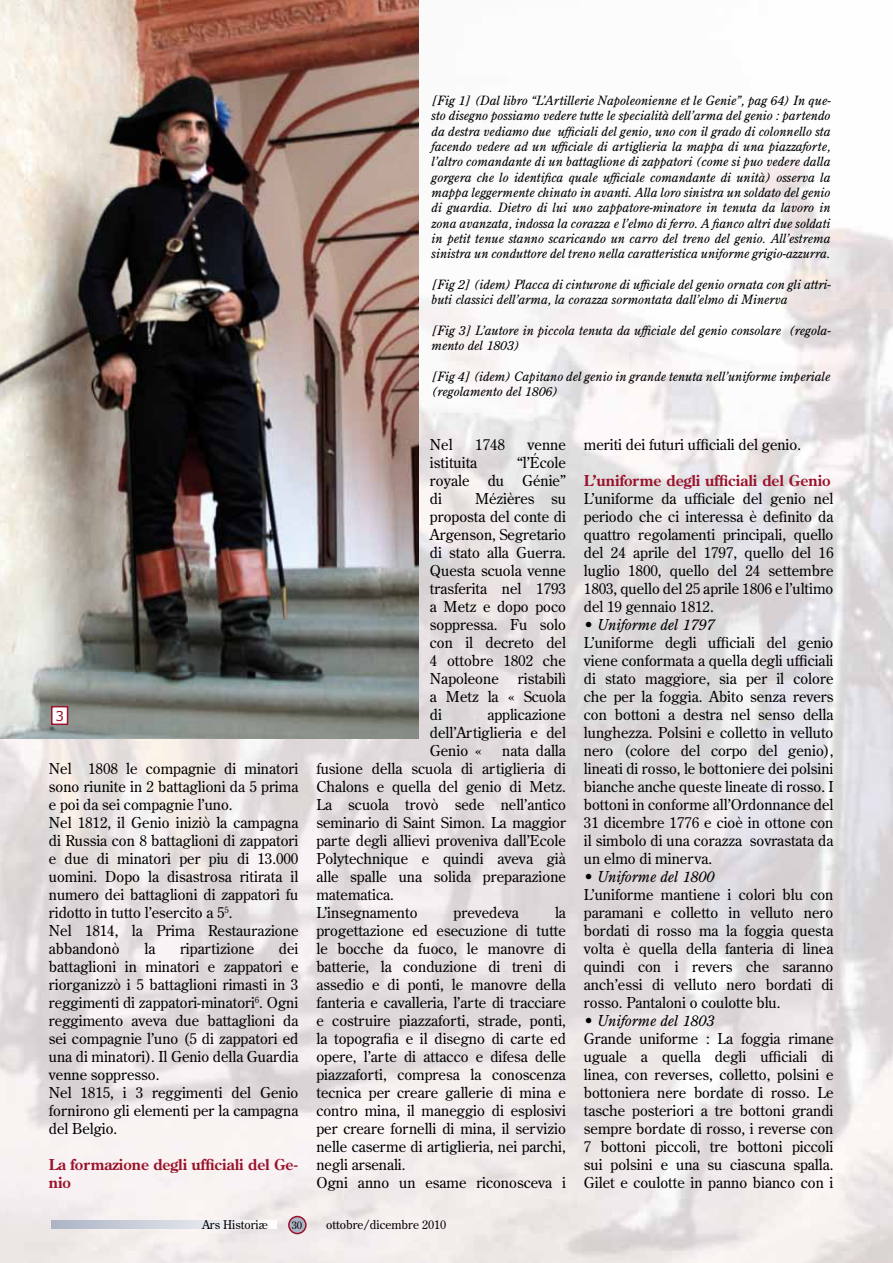
<style>
.page{position:relative;width:893px;height:1263px;background:#fff}
.page>*{position:absolute;margin:0;border:0;box-sizing:border-box;transform-origin:0 0}
.t1{font:15px/18px "Century Old Style";color:#000}
.t2{font:700 15px/18px "Century Old Style";color:#9a122b}
.t3{font:13.5px "Verdana";color:#9a122b}
.t4{font:italic 12.75px/15.3px "Century Old Style";color:#000}
.t5{font:12px "Century Old Style";color:#000}
.t6{font:10.5px "Century Old Style";color:#000}
.s1{font-style:italic}
</style>
<div class="page">
<img style="left:0;top:0;width:893px;height:1263px">
<div style="left:289px;top:1216px;width:17px;height:17px;background:#acb4c4;border-radius:50%"></div>
<div style="left:288px;top:1216px;width:19px;height:18px;border:2px solid #9a122b;border-radius:50%"></div>
<svg style="left:51px;top:1220px;width:225px;height:9px"></svg>
<img style="left:0;top:0;width:418px;height:738px">
<div style="left:52px;top:707px;width:16px;height:17px;background:#fff"></div>
<div style="left:51px;top:706px;width:17px;height:19px;border:2px solid #9a122b"></div>
<p class="t3" style="left:55px;top:707px;width:10px">3</p>
<p class="t1" style="left:49px;top:759px;width:251px">Nel 1808 le compagnie di minatori sono riunite in 2 battaglioni da 5 prima e poi da sei compagnie l’uno.<br>Nel 1812, il Genio iniziò la campagna di Russia con 8 battaglioni di zappatori e due di minatori per piu di 13.000 uomini. Dopo la disastrosa ritirata il numero dei battaglioni di zappatori fu ridotto in tutto l’esercito a 5<sup>5</sup>.<br>Nel 1814, la Prima Restaurazione abbandonò</p>
<p class="t1" style="left:49px;top:939px;width:251px;text-indent:230px">dei battaglioni in minatori e zappatori e riorganizzò i 5 battaglioni rimasti in 3 reggimenti di zappatori-minatori<sup>6</sup>. Ogni reggimento aveva due battaglioni da sei compagnie l’uno (5 di zappatori ed una di minatori). Il Genio della Guardia venne soppresso.<br>Nel 1815, i 3 reggimenti del Genio fornirono gli elementi per la campagna del Belgio.</p>
<p class="t2" style="left:49px;top:1155px;width:251px">La formazione degli ufficiali del Ge&shy;nio</p>
<p class="t1" style="left:144px;top:939px;width:12px">la</p>
<p class="t1" style="left:180px;top:939px;width:76px">ripartizione</p>
<p class="t4" style="left:432px;top:93px;width:401px;text-align:justify">[Fig 1] (Dal libro “L’Artillerie Napoleonienne et le Genie”, pag 64) In que&shy;sto disegno possiamo vedere tutte le specialità dell’arma del genio : partendo da destra vediamo due ufficiali del genio, uno con il grado di colonnello sta facendo vedere ad un ufficiale di artiglieria la mappa di una piazzaforte, l’altro comandante di un battaglione di zappatori (come si puo vedere dalla gorgera che lo identifica quale ufficiale comandante di unità) osserva la mappa leggermente chinato in avanti. Alla loro sinistra un soldato del genio di guardia. Dietro di lui uno zappatore-minatore in tenuta da lavoro in zona avanzata, indossa la corazza e l’elmo di ferro. A fianco altri due soldati in petit tenue stanno scaricando un carro del treno del genio. All’estrema sinistra un conduttore del treno nella caratteristica uniforme grigio-azzurra.</p>
<p class="t4" style="left:432px;top:276px;width:401px">[Fig 2] (idem) Placca di cinturone di ufficiale del genio ornata con gli attri&shy;buti classici dell’arma, la corazza sormontata dall’elmo di Minerva</p>
<p class="t4" style="left:432px;top:322px;width:401px">[Fig 3] L’autore in piccola tenuta da ufficiale del genio consolare (regola&shy;mento del 1803)</p>
<p class="t4" style="left:432px;top:368px;width:400px">[Fig 4] (idem) Capitano del genio in grande tenuta nell’uniforme imperiale (regolamento del 1806)</p>
<p class="t1" style="left:430px;top:435px;width:24px">Nel</p>
<p class="t1" style="left:475px;top:435px;width:31px">1748</p>
<p class="t1" style="left:528px;top:435px;width:40px">venne</p>
<p class="t1" style="left:430px;top:453px;width:49px">istituita</p>
<p class="t1" style="left:430px;top:453px;width:137px;text-align:justify;text-indent:87px">“l’École royale du Génie” di</p>
<p class="t1" style="left:430px;top:489px;width:138px;text-align:justify;text-indent:45px">Mézières su proposta del conte di Argenson, Segretario di stato alla Guerra.<br>Questa scuola venne trasferita nel 1793 a Metz e dopo poco soppressa. Fu solo con il decreto del 4 ottobre 1802 che Napoleone</p>
<p class="t1" style="left:430px;top:669px;width:137px;text-align:justify;text-indent:88px">ristabilì a Metz la « Scuola di</p>
<p class="t1" style="left:430px;top:705px;width:137px;text-align:justify;text-indent:57px">applicazione dell’Artiglieria e del Genio «</p>
<p class="t1" style="left:316px;top:741px;width:251px;text-indent:186px">nata dalla fusione della scuola di artiglieria di<br>Chalons e quella del genio di Metz.<br>La scuola trovò sede nell’antico seminario di Saint Simon. La maggior parte degli allievi proveniva dall’Ecole<br>Polytechnique e quindi aveva già alle spalle una solida preparazione matematica.<br>L’insegnamento</p>
<p class="t1" style="left:316px;top:903px;width:251px;text-indent:239px">la progettazione ed esecuzione di tutte le bocche da fuoco, le manovre di batterie, la conduzione di treni di assedio e di ponti, le manovre della fanteria e cavalleria, l’arte di tracciare e costruire piazzaforti, strade, ponti, la topografia e il disegno di carte ed opere, l’arte di attacco e difesa delle piazzaforti, compresa la conoscenza tecnica per creare gallerie di mina e contro mina, il maneggio di esplosivi per creare fornelli di mina, il servizio nelle caserme di artiglieria, nei parchi, negli arsenali.<br>Ogni anno un esame riconosceva i</p>
<p class="t1" style="left:453px;top:903px;width:67px">prevedeva</p>
<p class="t1" style="left:584px;top:435px;width:219px">meriti dei futuri ufficiali del genio.</p>
<p class="t2" style="left:584px;top:471px;width:248px">L’uniforme degli ufficiali del Genio</p>
<p class="t1" style="left:584px;top:489px;width:251px;text-align:justify">L’uniforme da ufficiale del genio nel periodo che ci interessa è definito da quattro regolamenti principali, quello del 24 aprile del 1797, quello del 16 luglio 1800, quello del 24 settembre 1803, quello del 25 aprile 1806 e l’ultimo del 19 gennaio 1812.</p>
<p class="t1" style="left:584px;top:615px;width:251px">• <span class="s1">Uniforme del 1797<br></span>L’uniforme degli ufficiali del genio viene conformata a quella degli ufficiali di stato maggiore, sia per il colore che per la foggia. Abito senza revers con bottoni a destra nel senso della lunghezza. Polsini e colletto in velluto nero (colore del corpo del genio), lineati di rosso, le bottoniere dei polsini bianche anche queste lineate di rosso. I bottoni in conforme all’Ordonnance del 31 dicembre 1776 e cioè in ottone con il simbolo di una corazza sovrastata da un elmo di minerva.</p>
<p class="t1" style="left:584px;top:867px;width:251px">• <span class="s1">Uniforme del 1800<br></span>L’uniforme mantiene i colori blu con paramani e colletto in velluto nero bordati di rosso ma la foggia questa volta è quella della fanteria di linea quindi con i revers che saranno anch’essi di velluto nero bordati di rosso. Pantaloni o coulotte blu.</p>
<p class="t1" style="left:584px;top:1011px;width:251px">• <span class="s1">Uniforme del 1803<br></span>Grande uniforme : La foggia rimane uguale a quella degli ufficiali di linea, con reverses, colletto, polsini e bottoniera nere bordate di rosso. Le tasche posteriori a tre bottoni grandi sempre bordate di rosso, i reverse con 7 bottoni piccoli, tre bottoni piccoli sui polsini e una su ciascuna spalla.<br>Gilet e coulotte in panno bianco con i</p>
<p class="t5" style="left:202px;top:1217px;width:67px">Ars Historiæ</p>
<p class="t6" style="left:292px;top:1218px;width:12px">30</p>
<p class="t5" style="left:326px;top:1217px;width:122px">ottobre/dicembre 2010</p>
</div>
